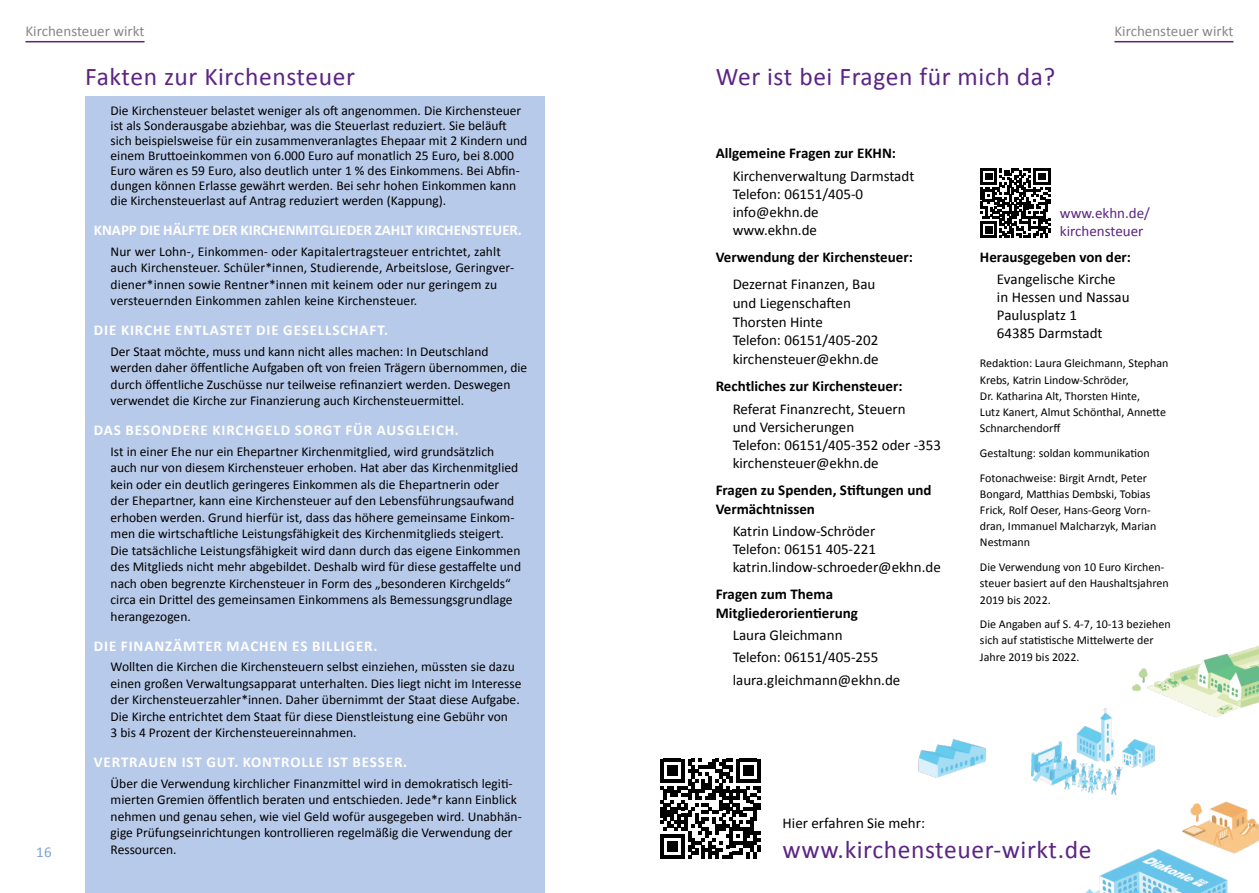
<style>
.page{position:relative;width:1259px;height:893px;background:#fff}
.page>*{position:absolute;margin:0;border:0;box-sizing:border-box;transform-origin:0 0}
.t1{font:25.5px "Calibri";letter-spacing:.025em;color:#5c2483}
.t2{font:15px/18px "Calibri";color:#000}
.t3{font:700 15px/18.8px "Calibri";color:#000}
.t4{font:700 15px "Calibri";letter-spacing:.06em;color:#fff}
.t5{font:700 15px "Calibri";color:#fff}
.t6{font:15px "Calibri";color:#878787}
.t7{font:15px/18.8px "Calibri";color:#5c2483}
.t8{font:15px "Calibri";color:#7ba4d7}
.t9{font:13.5px/16.5px "Calibri";color:#000}
.t10{font:12px/16.2px "Calibri";color:#000}
</style>
<div class="page">
<hr style="left:26px;top:41px;width:118px;height:1px;background:#5c2483">
<hr style="left:1114px;top:41px;width:119px;height:1px;background:#5c2483">
<img style="left:691px;top:645px;width:568px;height:248px">
<div style="left:85px;top:97px;width:459px;height:796px;background:#b8caea"></div>
<svg style="left:980px;top:168px;width:70px;height:70px"></svg>
<svg style="left:660px;top:759px;width:100px;height:100px"></svg>
<p class="t6" style="left:26px;top:21px;width:120px">Kirchensteuer wirkt</p>
<p class="t6" style="left:1114px;top:21px;width:120px">Kirchensteuer wirkt</p>
<h1 class="t1" style="left:85px;top:60px;width:271px">Fakten zur Kirchensteuer</h1>
<p class="t9" style="left:111px;top:103px;width:418px;line-height:15px">Die Kirchensteuer belastet weniger als oft angenommen. Die Kirchensteuer ist als Sonderausgabe abziehbar, was die Steuerlast reduziert. Sie beläuft sich beispielsweise für ein zusammenveranlagtes Ehepaar mit 2 Kindern und einem Bruttoeinkommen von 6.000 Euro auf monatlich 25 Euro, bei 8.000<br>Euro wären es 59 Euro, also deutlich unter 1 % des Einkommens. Bei Abfin&shy;dungen können Erlasse gewährt werden. Bei sehr hohen Einkommen kann die Kirchensteuerlast auf Antrag reduziert werden (Kappung).</p>
<p class="t5" style="left:94px;top:220px;width:429px">KNAPP DIE HÄLFTE DER KIRCHENMITGLIEDER ZAHLT KIRCHENSTEUER.</p>
<p class="t9" style="left:111px;top:243px;width:405px">Nur wer Lohn-, Einkommen- oder Kapitalertragsteuer entrichtet, zahlt auch Kirchensteuer. Schüler*innen, Studierende, Arbeitslose, Geringver&shy;diener*innen sowie Rentner*innen mit keinem oder nur geringem zu versteuernden Einkommen zahlen keine Kirchensteuer.</p>
<p class="t4" style="left:94px;top:320px;width:296px">DIE KIRCHE ENTLASTET DIE GESELLSCHAFT.</p>
<p class="t9" style="left:111px;top:343px;width:418px">Der Staat möchte, muss und kann nicht alles machen: In Deutschland werden daher öffentliche Aufgaben oft von freien Trägern übernommen, die durch öffentliche Zuschüsse nur teilweise refinanziert werden. Deswegen verwendet die Kirche zur Finanzierung auch Kirchensteuermittel.</p>
<p class="t4" style="left:94px;top:420px;width:366px">DAS BESONDERE KIRCHGELD SORGT FÜR AUSGLEICH.</p>
<p class="t9" style="left:111px;top:443px;width:412px">Ist in einer Ehe nur ein Ehepartner Kirchenmitglied, wird grundsätzlich auch nur von diesem Kirchensteuer erhoben. Hat aber das Kirchenmitglied kein oder ein deutlich geringeres Einkommen als die Ehepartnerin oder der Ehepartner, kann eine Kirchensteuer auf den Lebensführungsaufwand erhoben werden. Grund hierfür ist, dass das höhere gemeinsame Einkom&shy;men die wirtschaftliche Leistungsfähigkeit des Kirchenmitglieds steigert.<br>Die tatsächliche Leistungsfähigkeit wird dann durch das eigene Einkommen des Mitglieds nicht mehr abgebildet. Deshalb wird für diese gestaffelte und nach oben begrenzte Kirchensteuer in Form des „besonderen Kirchgelds“ circa ein Drittel des gemeinsamen Einkommens als Bemessungsgrundlage herangezogen.</p>
<p class="t4" style="left:94px;top:635px;width:285px">DIE FINANZÄMTER MACHEN ES BILLIGER.</p>
<p class="t9" style="left:111px;top:659px;width:412px">Wollten die Kirchen die Kirchensteuern selbst einziehen, müssten sie dazu einen großen Verwaltungsapparat unterhalten. Dies liegt nicht im Interesse der Kirchensteuerzahler*innen. Daher übernimmt der Staat diese Aufgabe.<br>Die Kirche entrichtet dem Staat für diese Dienstleistung eine Gebühr von<br>3 bis 4 Prozent der Kirchensteuereinnahmen.</p>
<p class="t4" style="left:94px;top:752px;width:315px">VERTRAUEN IST GUT. KONTROLLE IST BESSER.</p>
<p class="t9" style="left:111px;top:775px;width:413px">Über die Verwendung kirchlicher Finanzmittel wird in demokratisch legiti&shy;mierten Gremien öffentlich beraten und entschieden. Jede*r kann Einblick nehmen und genau sehen, wie viel Geld wofür ausgegeben wird. Unabhän&shy;gige Prüfungseinrichtungen kontrollieren regelmäßig die Verwendung der Ressourcen.</p>
<h1 class="t1" style="left:715px;top:60px;width:341px">Wer ist bei Fragen für mich da?</h1>
<p class="t3" style="left:715px;top:143px;width:182px">Allgemeine Fragen zur EKHN:</p>
<p class="t2" style="left:732px;top:167px;width:183px">Kirchenverwaltung Darmstadt<br>Telefon: 06151/405-0 info@ekhn.de<br>www.ekhn.de</p>
<p class="t3" style="left:715px;top:247px;width:199px">Verwendung der Kirchensteuer:</p>
<p class="t2" style="left:732px;top:275px;width:148px;line-height:18.8px">Dezernat Finanzen, Bau und Liegenschaften<br>Thorsten Hinte<br>Telefon: 06151/405-202 kirchensteuer@ekhn.de</p>
<p class="t3" style="left:715px;top:377px;width:188px">Rechtliches zur Kirchensteuer:</p>
<p class="t2" style="left:732px;top:400px;width:210px">Referat Finanzrecht, Steuern<br>und Versicherungen<br>Telefon: 06151/405-352 oder -353 kirchensteuer@ekhn.de</p>
<p class="t3" style="left:715px;top:480px;width:217px">Fragen zu Spenden, Stiftungen und<br>Vermächtnissen</p>
<p class="t2" style="left:732px;top:522px;width:210px">Katrin Lindow-Schröder<br>Telefon: 06151 405-221 katrin.lindow-schroeder@ekhn.de</p>
<p class="t3" style="left:715px;top:584px;width:144px">Fragen zum Thema<br>Mitgliederorientierung</p>
<p class="t2" style="left:732px;top:624px;width:169px;line-height:22.2px">Laura Gleichmann<br>Telefon: 06151/405-255 laura.gleichmann@ekhn.de</p>
<p class="t7" style="left:1060px;top:203px;width:92px">www.ekhn.de/ kirchensteuer</p>
<p class="t3" style="left:980px;top:247px;width:153px">Herausgegeben von der:</p>
<p class="t2" style="left:997px;top:270px;width:134px">Evangelische Kirche in Hessen und Nassau<br>Paulusplatz 1<br>64385 Darmstadt</p>
<p class="t10" style="left:980px;top:355px;width:190px">Redaktion: Laura Gleichmann, Stephan<br>Krebs, Katrin Lindow-Schröder,<br>Dr. Katharina Alt, Thorsten Hinte,<br>Lutz Kanert, Almut Schönthal, Annette<br>Schnarchendorff</p>
<p class="t10" style="left:980px;top:441px;width:171px;line-height:24.8px">Gestaltung: soldan kommunikation<br>Fotonachweise: Birgit Arndt, Peter</p>
<p class="t10" style="left:980px;top:486px;width:178px">Bongard, Matthias Dembski, Tobias<br>Frick, Rolf Oeser, Hans-Georg Vorn&shy;dran, Immanuel Malcharzyk, Marian<br>Nestmann</p>
<p class="t10" style="left:980px;top:559px;width:190px">Die Verwendung von 10 Euro Kirchen&shy;steuer basiert auf den Haushaltsjahren<br>2019 bis 2022.</p>
<p class="t10" style="left:980px;top:616px;width:192px">Die Angaben auf S. 4-7, 10-13 beziehen sich auf statistische Mittelwerte der<br>Jahre 2019 bis 2022.</p>
<p class="t2" style="left:782px;top:814px;width:144px">Hier erfahren Sie mehr:</p>
<h1 class="t1" style="left:782px;top:833px;width:310px">www.kirchensteuer-wirkt.de</h1>
<p class="t8" style="left:36px;top:842px;width:17px">16</p>
</div>
